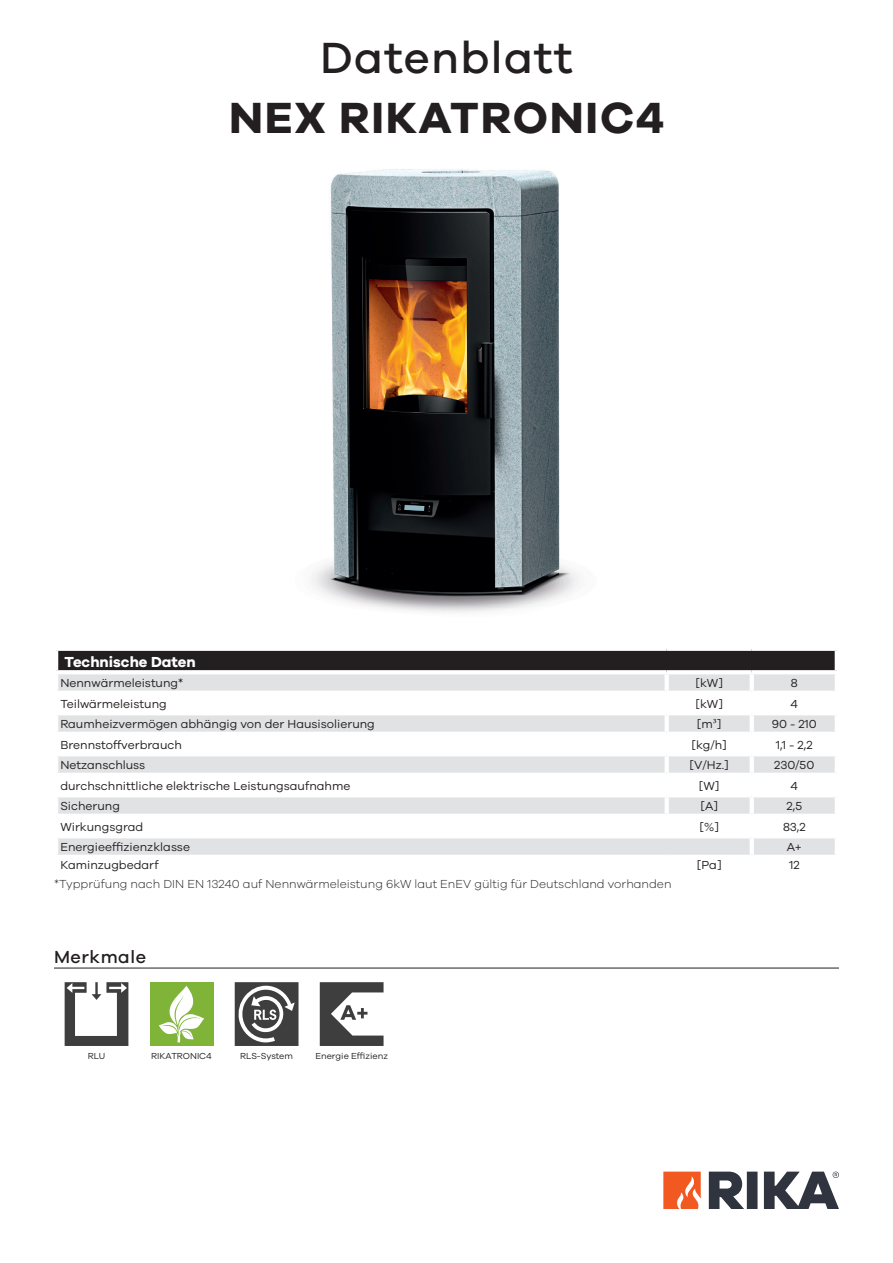
<style>
.page{position:relative;width:893px;height:1263px;background:#fff}
.page>*{position:absolute;margin:0;border:0;box-sizing:border-box;transform-origin:0 0}
.CH_-_CoverHeader{font:700 45px "Galano Grotesque";letter-spacing:.04em;color:#231f20}
.Datenblatt_Schriftzu{font:500 45px "Galano Grotesque";letter-spacing:.03em;color:#231f20}
.H2_-_SubHeader_Fixed{font:500 18px "Galano Grotesque";letter-spacing:.03em;color:#231f20}
.Standard_Header_left{font:700 15px "Galano Grotesque";color:#fff}
.Standard_BodyText{font:12px "Galano Grotesque";color:#231f20}
.BT_-_BodyText{font:300 12px "Galano Grotesque";color:#231f20}
.Standard_BodyText-2{font:9px "Galano Grotesque";color:#231f20}
.s1{font-family:"Minion Pro"}
</style>
<div class="page">
<hr style="left:54px;top:968px;width:785px;height:1px;background:#231f20">
<svg style="left:65px;top:982px;width:63px;height:64px"></svg>
<div style="left:150px;top:982px;width:63px;height:64px;background:#7fb438"></div>
<svg style="left:159px;top:986px;width:45px;height:56px"></svg>
<svg style="left:235px;top:982px;width:63px;height:64px"></svg>
<svg style="left:320px;top:982px;width:64px;height:64px"></svg>
<svg style="left:663px;top:1171px;width:38px;height:38px"></svg>
<svg style="left:709px;top:1171px;width:130px;height:38px"></svg>
<div style="left:56px;top:649px;width:781px;height:23px;background:#231f20"></div>
<svg style="left:58px;top:674px;width:777px;height:17px;background:#e2e3e5"></svg>
<svg style="left:58px;top:715px;width:777px;height:140px;fill:#e1e2e4"></svg>
<svg style="left:56px;top:649px;width:611px;height:2px"></svg>
<hr style="left:54px;top:651px;width:4px;height:19px;background:#fff">
<svg style="left:667px;top:649px;width:85px;height:2px"></svg>
<svg style="left:752px;top:649px;width:85px;height:2px"></svg>
<hr style="left:835px;top:651px;width:4px;height:19px;background:#fff">
<svg style="left:56px;top:670px;width:611px;height:3px;fill:#fff"></svg>
<svg style="left:667px;top:670px;width:85px;height:3px"></svg>
<hr style="left:665px;top:674px;width:4px;height:17px;background:#fff">
<svg style="left:752px;top:670px;width:85px;height:2px"></svg>
<hr style="left:750px;top:674px;width:4px;height:17px;background:#fff">
<hr style="left:665px;top:715px;width:4px;height:17px;background:#fff">
<hr style="left:750px;top:715px;width:4px;height:17px;background:#fff">
<hr style="left:54px;top:732px;width:613px;height:4px;background:#fff">
<hr style="left:667px;top:732px;width:85px;height:4px;background:#fff">
<hr style="left:665px;top:736px;width:4px;height:16px;background:#fff">
<hr style="left:752px;top:732px;width:87px;height:4px;background:#fff">
<hr style="left:750px;top:736px;width:4px;height:16px;background:#fff">
<hr style="left:54px;top:752px;width:613px;height:4px;background:#fff">
<hr style="left:667px;top:752px;width:85px;height:4px;background:#fff">
<hr style="left:665px;top:756px;width:4px;height:17px;background:#fff">
<hr style="left:752px;top:752px;width:87px;height:4px;background:#fff">
<hr style="left:750px;top:756px;width:4px;height:17px;background:#fff">
<hr style="left:54px;top:773px;width:613px;height:4px;background:#fff">
<hr style="left:667px;top:773px;width:85px;height:4px;background:#fff">
<hr style="left:665px;top:777px;width:4px;height:16px;background:#fff">
<hr style="left:752px;top:773px;width:87px;height:4px;background:#fff">
<hr style="left:750px;top:777px;width:4px;height:16px;background:#fff">
<hr style="left:54px;top:793px;width:613px;height:4px;background:#fff">
<hr style="left:667px;top:793px;width:85px;height:4px;background:#fff">
<hr style="left:665px;top:797px;width:4px;height:17px;background:#fff">
<hr style="left:752px;top:793px;width:87px;height:4px;background:#fff">
<hr style="left:750px;top:797px;width:4px;height:17px;background:#fff">
<hr style="left:54px;top:814px;width:613px;height:4px;background:#fff">
<hr style="left:667px;top:814px;width:85px;height:4px;background:#fff">
<hr style="left:665px;top:818px;width:4px;height:16px;background:#fff">
<hr style="left:752px;top:814px;width:87px;height:4px;background:#fff">
<hr style="left:750px;top:818px;width:4px;height:16px;background:#fff">
<hr style="left:54px;top:834px;width:613px;height:4px;background:#fff">
<hr style="left:667px;top:834px;width:85px;height:4px;background:#fff">
<hr style="left:752px;top:834px;width:87px;height:4px;background:#fff">
<hr style="left:750px;top:838px;width:4px;height:17px;background:#fff">
<img style="left:311px;top:169px;width:268px;height:444px">
<p class="Datenblatt_Schriftzu" style="left:320px;top:30px;width:254px">Datenblatt</p>
<p class="CH_-_CoverHeader" style="left:229px;top:90px;width:437px">NEX RIKATRONIC4</p>
<p class="Standard_Header_left" style="left:65px;top:652px;width:133px">Technische Daten</p>
<p class="Standard_BodyText" style="left:60px;top:676px;width:124px">Nennwärmeleistung*</p>
<p class="Standard_BodyText" style="left:695px;top:676px;width:29px">[kW]</p>
<p class="Standard_BodyText" style="left:791px;top:676px;width:8px">8</p>
<p class="Standard_BodyText" style="left:60px;top:696px;width:108px">Teilwärmeleistung</p>
<p class="Standard_BodyText" style="left:695px;top:696px;width:29px">[kW]</p>
<p class="Standard_BodyText" style="left:791px;top:696px;width:9px">4</p>
<p class="Standard_BodyText" style="left:60px;top:717px;width:316px">Raumheizvermögen abhängig von der Hausisolierung</p>
<p class="Standard_BodyText" style="left:697px;top:717px;width:26px">[m<span class="s1">³</span>]</p>
<p class="Standard_BodyText" style="left:772px;top:717px;width:47px">90 - 210</p>
<p class="Standard_BodyText" style="left:60px;top:737px;width:123px">Brennstoffverbrauch</p>
<p class="Standard_BodyText" style="left:691px;top:737px;width:37px">[kg/h]</p>
<p class="Standard_BodyText" style="left:776px;top:737px;width:38px">1,1 - 2,2</p>
<p class="Standard_BodyText" style="left:60px;top:758px;width:86px">Netzanschluss</p>
<p class="Standard_BodyText" style="left:689px;top:758px;width:41px">[V/Hz.]</p>
<p class="Standard_BodyText" style="left:774px;top:758px;width:42px">230/50</p>
<p class="Standard_BodyText" style="left:60px;top:778px;width:292px">durchschnittliche elektrische Leistungsaufnahme</p>
<p class="Standard_BodyText" style="left:699px;top:778px;width:22px">[W]</p>
<p class="Standard_BodyText" style="left:791px;top:778px;width:9px">4</p>
<p class="Standard_BodyText" style="left:60px;top:799px;width:61px">Sicherung</p>
<p class="Standard_BodyText" style="left:700px;top:799px;width:19px">[A]</p>
<p class="Standard_BodyText" style="left:786px;top:799px;width:17px">2,5</p>
<p class="Standard_BodyText" style="left:60px;top:819px;width:84px">Wirkungsgrad</p>
<p class="Standard_BodyText" style="left:699px;top:819px;width:21px">[%]</p>
<p class="Standard_BodyText" style="left:783px;top:819px;width:24px">83,2</p>
<p class="Standard_BodyText" style="left:60px;top:840px;width:131px">Energieeffizienzklasse</p>
<p class="Standard_BodyText" style="left:787px;top:840px;width:17px">A+</p>
<p class="Standard_BodyText" style="left:60px;top:858px;width:100px">Kaminzugbedarf</p>
<p class="Standard_BodyText" style="left:697px;top:858px;width:26px">[Pa]</p>
<p class="Standard_BodyText" style="left:789px;top:858px;width:12px">12</p>
<p class="BT_-_BodyText" style="left:54px;top:877px;width:619px">*Typprüfung nach DIN EN 13240 auf Nennwärmeleistung 6kW laut EnEV gültig für Deutschland vorhanden</p>
<p class="H2_-_SubHeader_Fixed" style="left:54px;top:946px;width:94px">Merkmale</p>
<p class="Standard_BodyText-2" style="left:88px;top:1051px;width:19px">RLU</p>
<p class="Standard_BodyText-2" style="left:151px;top:1051px;width:62px">RIKATRONIC4</p>
<p class="Standard_BodyText-2" style="left:240px;top:1051px;width:54px">RLS-System</p>
<p class="Standard_BodyText-2" style="left:315px;top:1051px;width:74px">Energie Effizienz</p>
</div>
